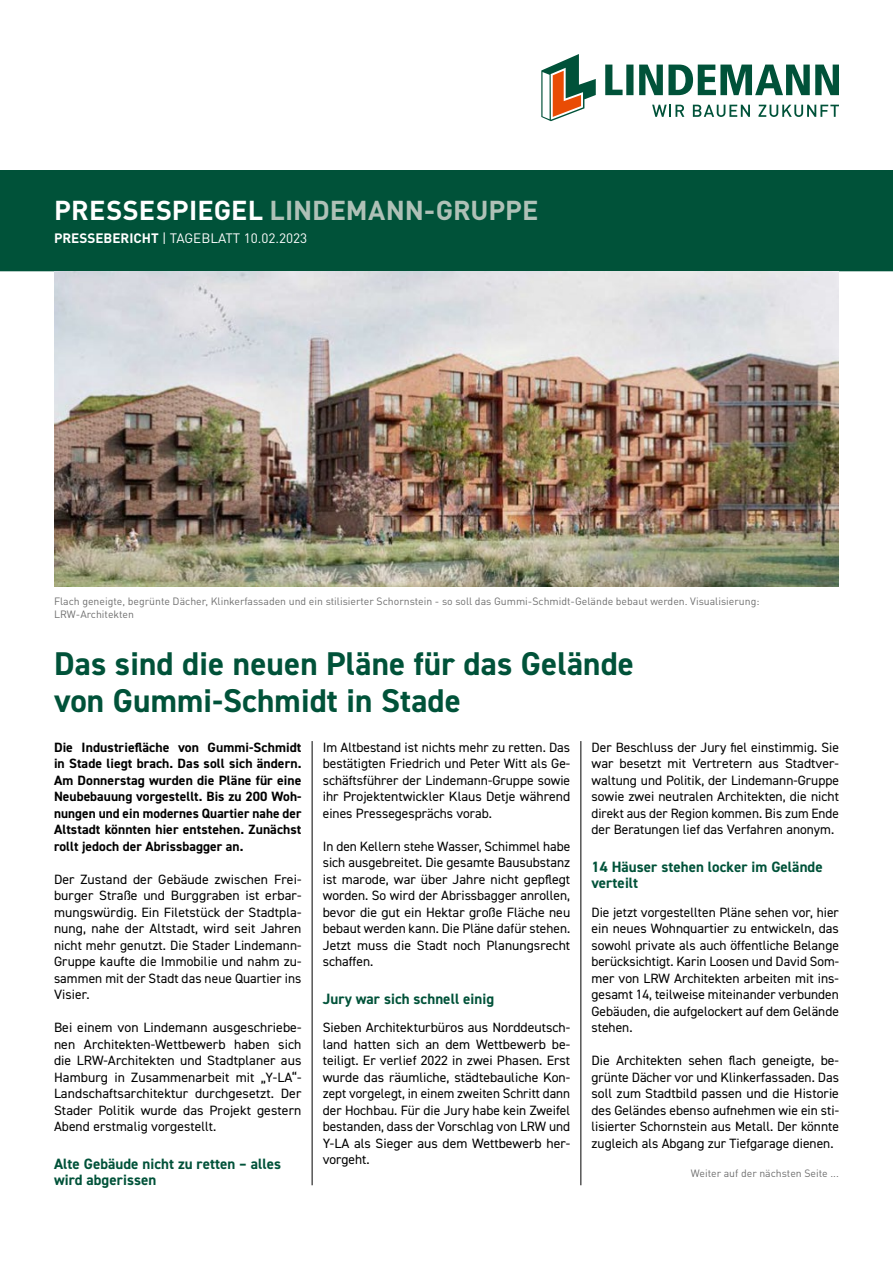
<style>
.page{position:relative;width:893px;height:1263px;background:#fff}
.page>*{position:absolute;margin:0;border:0;box-sizing:border-box;transform-origin:0 0}
.t1{font:700 33px/37.5px "DIN2014";letter-spacing:.005em;color:#005239}
.t2{font:700 27px "DINOT";color:#afc1b7}
.t3{font:700 15px/16.5px "DIN2014";letter-spacing:.005em;color:#005239}
.t4{font:13.5px/16.5px "DIN2014";color:#000;text-align:justify}
.t5{font:700 13.5px/16.5px "DIN2014";letter-spacing:.005em;color:#000;text-align:justify}
.t6{font:13.5px "DINOT";color:#fff}
.t7{font:10.5px/12.6px "DINOT";color:#6e6e6e}
.s1{color:#fff}
.s2{font-weight:700}
</style>
<div class="page">
<div style="left:0;top:171px;width:893px;height:101px;background:#005239"></div>
<svg style="left:605px;top:65px;width:234px;height:30px"></svg>
<svg style="left:652px;top:105px;width:32px;height:12px"></svg>
<svg style="left:693px;top:105px;width:57px;height:12px"></svg>
<svg style="left:758px;top:105px;width:81px;height:12px"></svg>
<svg style="left:541px;top:54px;width:55px;height:67px"></svg>
<hr style="left:312px;top:741px;width:1px;height:444px;background:#000">
<hr style="left:581px;top:741px;width:1px;height:444px;background:#000">
<svg style="left:0;top:271px;width:893px;height:1px"></svg>
<img style="left:54px;top:271px;width:785px;height:315px">
<h2 class="t2" style="left:54px;top:193px;width:486px"><span class="s1">PRESSESPIEGEL</span> LINDEMANN-GRUPPE</h2>
<p class="t6" style="left:54px;top:229px;width:255px"><span class="s2">PRESSEBERICHT</span> | TAGEBLATT 10.02.2023</p>
<p class="t7" style="left:54px;top:595px;width:707px">Flach geneigte, begrünte Dächer, Klinkerfassaden und ein stilisierter Schornstein - so soll das Gummi-Schmidt-Gelände bebaut werden. Visualisierung:<br>LRW-Architekten</p>
<h1 class="t1" style="left:54px;top:644px;width:581px">Das sind die neuen Pläne für das Gelände von Gummi-Schmidt in Stade</h1>
<p class="t5" style="left:54px;top:738px;width:249px">Die Industriefläche von Gummi-Schmidt in Stade liegt brach. Das soll sich ändern.<br>Am Donnerstag wurden die Pläne für eine Neubebauung vorgestellt. Bis zu 200 Woh&shy;nungen und ein modernes Quartier nahe der Altstadt könnten hier entstehen. Zunächst rollt jedoch der Abrissbagger an.</p>
<p class="t4" style="left:54px;top:870px;width:249px">Der Zustand der Gebäude zwischen Frei&shy;burger Straße und Burggraben ist erbar&shy;mungswürdig. Ein Filetstück der Stadtpla&shy;nung, nahe der Altstadt, wird seit Jahren nicht mehr genutzt. Die Stader Lindemann-Gruppe kaufte die Immobilie und nahm zu&shy;sammen mit der Stadt das neue Quartier ins Visier.</p>
<p class="t4" style="left:54px;top:1019px;width:249px">Bei einem von Lindemann ausgeschriebe&shy;nen Architekten-Wettbewerb haben sich die LRW-Architekten und Stadtplaner aus Hamburg in Zusammenarbeit mit „Y-LA“- Landschaftsarchitektur durchgesetzt. Der Stader Politik wurde das Projekt gestern Abend erstmalig vorgestellt.</p>
<p class="t3" style="left:54px;top:1155px;width:229px">Alte Gebäude nicht zu retten – alles wird abgerissen</p>
<p class="t4" style="left:323px;top:738px;width:249px">Im Altbestand ist nichts mehr zu retten. Das bestätigten Friedrich und Peter Witt als Ge&shy;schäftsführer der Lindemann-Gruppe sowie ihr Projektentwickler Klaus Detje während eines Pressegesprächs vorab.</p>
<p class="t4" style="left:323px;top:837px;width:249px">In den Kellern stehe Wasser, Schimmel habe sich ausgebreitet. Die gesamte Bausubstanz ist marode, war über Jahre nicht gepflegt worden. So wird der Abrissbagger anrollen, bevor die gut ein Hektar große Fläche neu bebaut werden kann. Die Pläne dafür stehen.<br>Jetzt muss die Stadt noch Planungsrecht schaffen.</p>
<p class="t3" style="left:323px;top:990px;width:173px">Jury war sich schnell einig</p>
<p class="t4" style="left:323px;top:1019px;width:249px">Sieben Architekturbüros aus Norddeutsch&shy;land hatten sich an dem Wettbewerb be&shy;teiligt. Er verlief 2022 in zwei Phasen. Erst wurde das räumliche, städtebauliche Kon&shy;zept vorgelegt, in einem zweiten Schritt dann der Hochbau. Für die Jury habe kein Zweifel bestanden, dass der Vorschlag von LRW und Y-LA als Sieger aus dem Wettbewerb her&shy;vorgeht.</p>
<p class="t4" style="left:591px;top:738px;width:249px">Der Beschluss der Jury fiel einstimmig. Sie war besetzt mit Vertretern aus Stadtver&shy;waltung und Politik, der Lindemann-Gruppe sowie zwei neutralen Architekten, die nicht direkt aus der Region kommen. Bis zum Ende der Beratungen lief das Verfahren anonym.</p>
<p class="t3" style="left:591px;top:858px;width:233px">14 Häuser stehen locker im Gelände verteilt</p>
<p class="t4" style="left:591px;top:903px;width:249px">Die jetzt vorgestellten Pläne sehen vor, hier ein neues Wohnquartier zu entwickeln, das sowohl private als auch öffentliche Belange berücksichtigt. Karin Loosen und David Som&shy;mer von LRW Architekten arbeiten mit ins&shy;gesamt 14, teilweise miteinander verbunden Gebäuden, die aufgelockert auf dem Gelände stehen.</p>
<p class="t4" style="left:591px;top:1052px;width:249px">Die Architekten sehen flach geneigte, be&shy;grünte Dächer vor und Klinkerfassaden. Das soll zum Stadtbild passen und die Historie des Geländes ebenso aufnehmen wie ein sti&shy;lisierter Schornstein aus Metall. Der könnte zugleich als Abgang zur Tiefgarage dienen.</p>
<p class="t7" style="left:691px;top:1166px;width:150px">Weiter auf der nächsten Seite ...</p>
</div>
